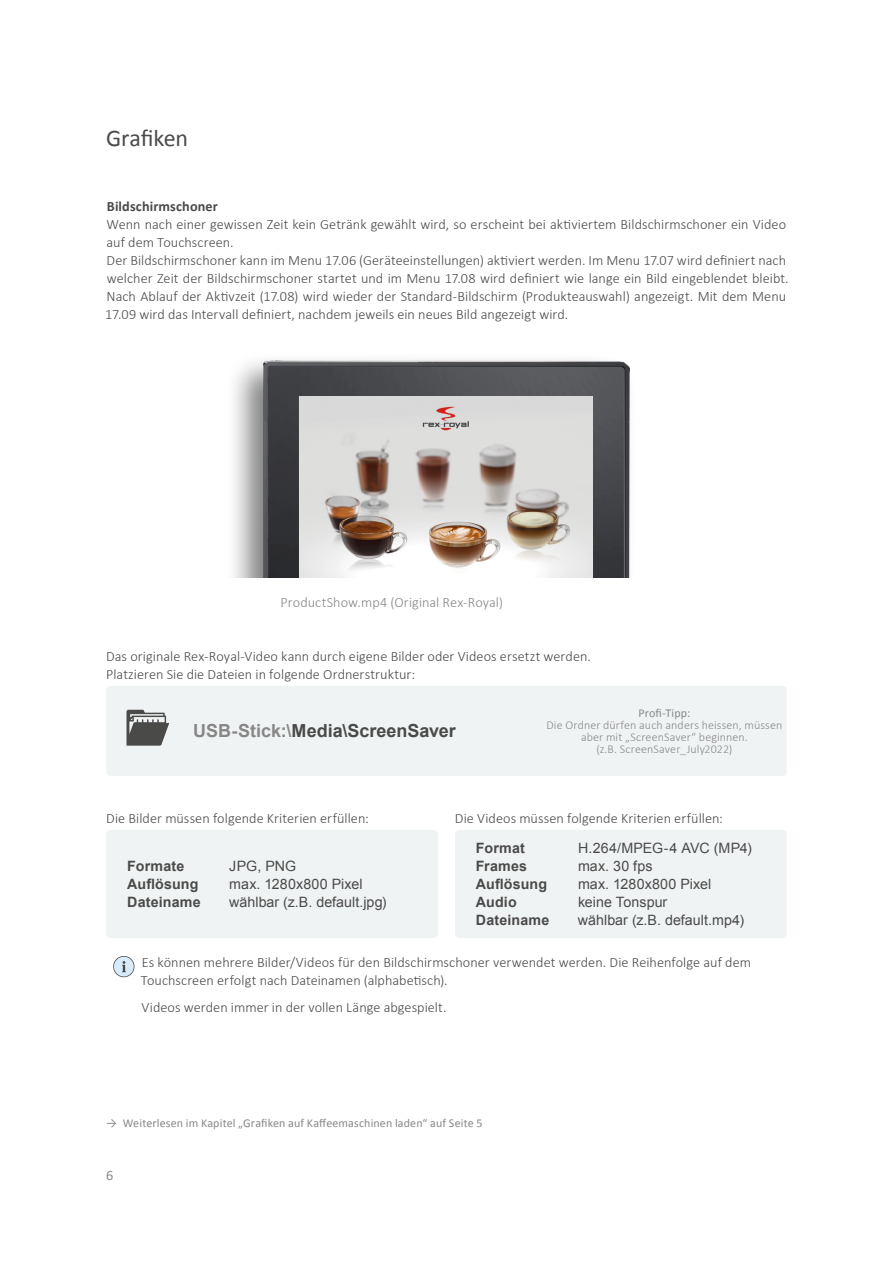
<style>
.page{position:relative;width:893px;height:1263px;background:#fff}
.page>*{position:absolute;margin:0;border:0;box-sizing:border-box;transform-origin:0 0}
.t1{font:24px "Calibri";letter-spacing:-.01em;color:#4a4a49}
.t2{font:700 18px "Arial";color:#4a4a49}
.t3{font:300 14.25px/18px "Calibri";letter-spacing:.005em;color:#4a4a49}
.t4{font:14.25px "Arial";letter-spacing:.005em;color:#4a4a49}
.t5{font:700 14.25px "Arial";letter-spacing:.01em;color:#4a4a49}
.t6{font:300 14.25px "Calibri";color:#878787}
.t7{font:700 14.25px "Calibri";letter-spacing:.01em;color:#4a4a49}
.t8{font:14.25px "Calibri";color:#878787}
.t9{font:300 12px/12px "Calibri";letter-spacing:.01em;color:#878787;text-align:center}
.t10{font:12px "Calibri";letter-spacing:.01em;color:#878787}
.s1{color:#878787}
</style>
<div class="page">
<div style="left:455px;top:830px;width:332px;height:108px;background:#f0f3f4;border-radius:4px"></div>
<div style="left:106px;top:830px;width:332px;height:108px;background:#f0f3f4;border-radius:4px"></div>
<div style="left:106px;top:686px;width:681px;height:90px;background:#f0f3f4;border-radius:4px"></div>
<svg style="left:126px;top:710px;width:43px;height:36px"></svg>
<div style="left:225px;top:352px;width:413px;height:226px;background:#000;opacity:.5"></div>
<img style="left:264px;top:360px;width:365px;height:218px">
<img style="left:299px;top:396px;width:293px;height:182px">
<svg style="left:113px;top:956px;width:21px;height:21px"></svg>
<h1 class="t1" style="left:106px;top:122px;width:83px">Grafiken</h1>
<p class="t7" style="left:107px;top:197px;width:112px">Bildschirmschoner</p>
<p class="t3" style="left:105px;top:215px;width:685px">Wenn nach einer gewissen Zeit kein Getränk gewählt wird, so erscheint bei aktiviertem Bildschirmschoner ein Video auf dem Touchscreen.<br>Der Bildschirmschoner kann im Menu 17.06 (Geräteeinstellungen) aktiviert werden. Im Menu 17.07 wird definiert nach welcher Zeit der Bildschirmschoner startet und im Menu 17.08 wird definiert wie lange ein Bild eingeblendet bleibt.<br>Nach Ablauf der Aktivzeit (17.08) wird wieder der Standard-Bildschirm (Produkteauswahl) angezeigt. Mit dem Menu 17.09 wird das Intervall definiert, nachdem jeweils ein neues Bild angezeigt wird.</p>
<p class="t6" style="left:281px;top:593px;width:224px">ProductShow.mp4 (Original Rex-Royal)</p>
<p class="t3" style="left:106px;top:647px;width:486px">Das originale Rex-Royal-Video kann durch eigene Bilder oder Videos ersetzt werden.<br>Platzieren Sie die Dateien in folgende Ordnerstruktur:</p>
<p class="t2" style="left:193px;top:719px;width:264px"><span class="s1">USB-Stick:\</span>Media\ScreenSaver</p>
<p class="t10" style="left:638px;top:706px;width:53px">Profi-Tipp:</p>
<p class="t9" style="left:546px;top:719px;width:237px">Die Ordner dürfen auch anders heissen, müssen aber mit „ScreenSaver“ beginnen.<br>(z.B. ScreenSaver_July2022)</p>
<p class="t3" style="left:106px;top:809px;width:264px">Die Bilder müssen folgende Kriterien erfüllen:</p>
<p class="t5" style="left:127px;top:857px;width:59px">Formate</p>
<p class="t4" style="left:229px;top:857px;width:69px">JPG, PNG</p>
<p class="t5" style="left:127px;top:875px;width:73px">Auflösung</p>
<p class="t4" style="left:229px;top:875px;width:135px">max. 1280x800 Pixel</p>
<p class="t5" style="left:127px;top:893px;width:75px">Dateiname</p>
<p class="t4" style="left:229px;top:893px;width:159px">wählbar (z.B. default.jpg)</p>
<p class="t3" style="left:455px;top:809px;width:269px">Die Videos müssen folgende Kriterien erfüllen:</p>
<p class="t5" style="left:476px;top:838px;width:50px">Format</p>
<p class="t4" style="left:578px;top:839px;width:175px">H.264/MPEG-4 AVC (MP4)</p>
<p class="t5" style="left:476px;top:856px;width:53px">Frames</p>
<p class="t4" style="left:578px;top:857px;width:76px">max. 30 fps</p>
<p class="t5" style="left:476px;top:874px;width:73px">Auflösung</p>
<p class="t4" style="left:578px;top:875px;width:135px">max. 1280x800 Pixel</p>
<p class="t5" style="left:476px;top:892px;width:42px">Audio</p>
<p class="t4" style="left:578px;top:893px;width:91px">keine Tonspur</p>
<p class="t5" style="left:476px;top:910px;width:75px">Dateiname</p>
<p class="t4" style="left:578px;top:911px;width:168px">wählbar (z.B. default.mp4)</p>
<p class="t3" style="left:141px;top:953px;width:612px">Es können mehrere Bilder/Videos für den Bildschirmschoner verwendet werden. Die Reihenfolge auf dem<br>Touchscreen erfolgt nach Dateinamen (alphabetisch).</p>
<p class="t3" style="left:142px;top:998px;width:306px">Videos werden immer in der vollen Länge abgespielt.</p>
<p class="t10" style="left:106px;top:1115px;width:378px">→ Weiterlesen im Kapitel „Grafiken auf Kaffeemaschinen laden“ auf Seite 5</p>
<p class="t8" style="left:106px;top:1166px;width:9px">6</p>
</div>
